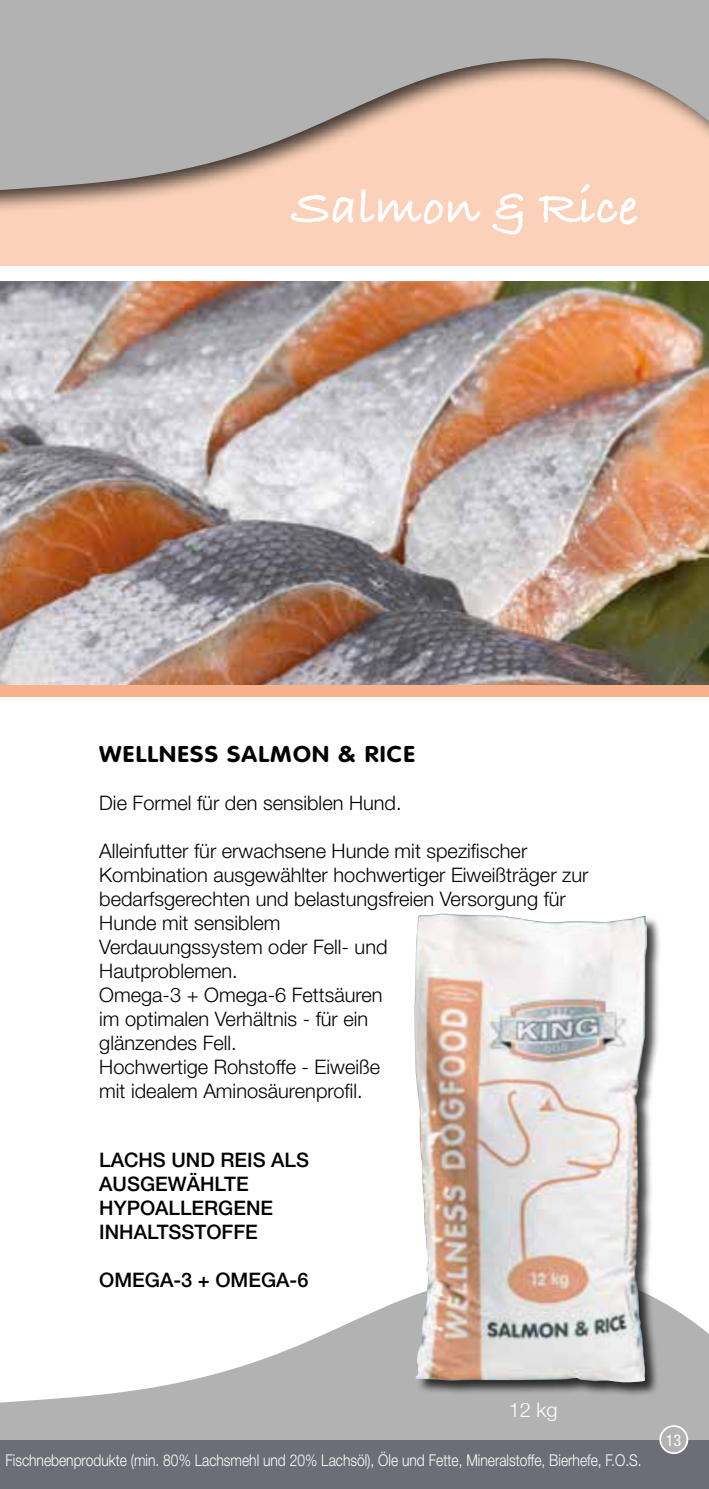
<style>
.page{position:relative;width:709px;height:1489px;background:#fff}
.page>*{position:absolute;margin:0;border:0;box-sizing:border-box;transform-origin:0 0}
.t1{font:52.5px "Bradley Hand ITCTT Bold";color:#fff}
.t2{font:700 22.5px "VAG Rounded";letter-spacing:.05em;color:#000;scale:1.1 1}
.t3{font:300 20px/24px "Helvetica Neue";color:#000}
.t4{font:500 20px/24px "Helvetica Neue";color:#000}
.t5{font:300 20px "Helvetica Neue";color:#fff}
.t6{font:300 16.25px "Helvetica Neue";color:#fff;scale:.85 1}
.t7{font:condensed 16.25px "Helvetica Neue";color:#fff}
</style>
<div class="page">
<svg style="left:0;top:1295px;width:709px;height:145px;fill:#b3b2b2"></svg>
<div style="left:0;top:1440px;width:709px;height:48px;background:#6c6e77"></div>
<div style="left:413px;top:913px;width:249px;height:483px;background:#000;opacity:.75"></div>
<img style="left:413px;top:913px;width:234px;height:469px">
<div style="left:660px;top:1425px;width:27px;height:27px;background:#b3b2b2;border-radius:50%"></div>
<div style="left:659px;top:1424px;width:29px;height:29px;border:2px solid #fff;border-radius:50%"></div>
<div style="left:0;top:683px;width:709px;height:14px;background:#f7b28a"></div>
<div style="left:0;top:0;width:709px;height:264px;background:#b3b2b2"></div>
<div style="left:0;top:54px;width:709px;height:262px;background:#000;opacity:.75"></div>
<div style="left:0;top:266px;width:709px;height:31px;background:#fff"></div>
<img style="left:0;top:282px;width:709px;height:402px">
<h1 class="t1" style="left:291px;top:167px;width:348px">Salmon &amp; Rice</h1>
<p class="t2" style="left:99px;top:741px;width:288px">WELLNESS SALMON &amp; RICE</p>
<p class="t3" style="left:99px;top:790px;width:304px">Die Formel für den sensiblen Hund.</p>
<p class="t3" style="left:99px;top:838px;width:491px">Alleinfutter für erwachsene Hunde mit spezifischer Kombination ausgewählter hochwertiger Eiweißträger zur bedarfsgerechten und belastungsfreien Versorgung für Hunde mit sensiblem<br>Verdauungssystem oder Fell- und<br>Hautproblemen.<br>Omega-3 + Omega-6 Fettsäuren<br>im optimalen Verhältnis - für ein<br>glänzendes Fell.<br>Hochwertige Rohstoffe - Eiweiße<br>mit idealem Aminosäurenprofil.</p>
<p class="t4" style="left:99px;top:1147px;width:211px">LACHS UND REIS ALS<br>AUSGEWÄHLTE<br>HYPOALLERGENE<br>INHALTSSTOFFE</p>
<p class="t4" style="left:99px;top:1267px;width:211px">OMEGA-3 + OMEGA-6</p>
<p class="t5" style="left:509px;top:1397px;width:50px">12 kg</p>
<p class="t6" style="left:5px;top:1450px;width:750px">Fischnebenprodukte (min. 80% Lachsmehl und 20% Lachsöl), Öle und Fette, Mineralstoffe, Bierhefe, F.O.S.</p>
<p class="t7" style="left:665px;top:1430px;width:17px">13</p>
</div>
